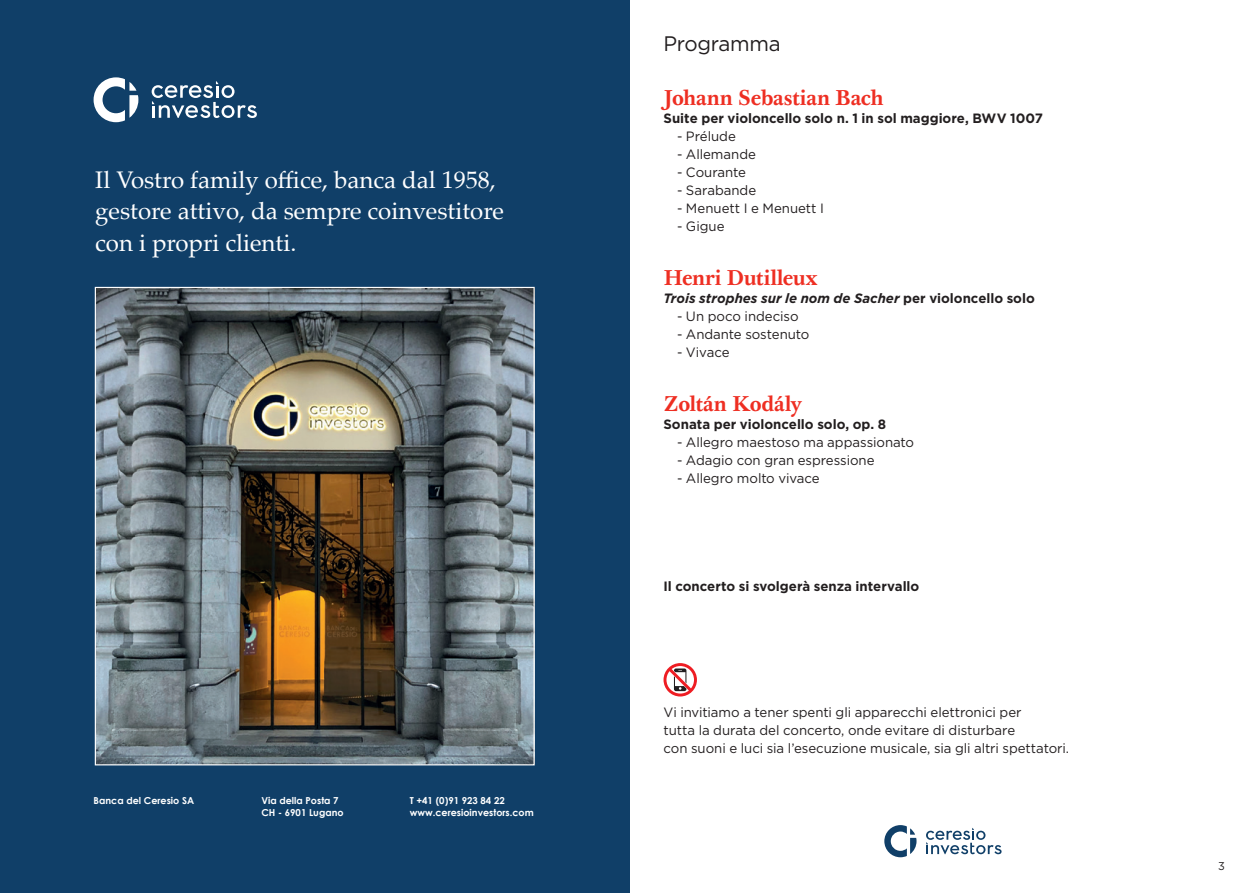
<style>
.page{position:relative;width:1259px;height:893px;background:#fff}
.page>*{position:absolute;margin:0;border:0;box-sizing:border-box;transform-origin:0 0}
.t1{font:24px/31.2px "Palatino";color:#fff}
.t2{font:700 21px "Baskerville 10 Pro";letter-spacing:-.015em;color:#ee2e22}
.t3{font:21px "Gotham";letter-spacing:-.015em;color:#231f20}
.t4{font:13.5px/18px "Gotham";letter-spacing:-.005em;color:#231f20}
.t5{font:700 13.5px "Gotham";color:#231f20}
.t6{font:italic 700 13.5px "Gotham";color:#231f20}
.t7{font:11.25px "Gotham";color:#231f20}
.t8{font:700 9.6px/11.6px "Century Gothic";color:#fff}
.s1{font-style:normal}
</style>
<div class="page">
<svg style="left:663px;top:663px;width:34px;height:33px"></svg>
<svg style="left:926px;top:828px;width:75px;height:26px"></svg>
<svg style="left:884px;top:825px;width:32px;height:32px"></svg>
<div style="left:0;top:0;width:629px;height:893px;background:#103f68"></div>
<img style="left:97px;top:289px;width:436px;height:474px">
<svg style="left:152px;top:81px;width:105px;height:37px"></svg>
<svg style="left:94px;top:77px;width:44px;height:45px"></svg>
<h1 class="t1" style="left:95px;top:164px;width:410px">Il Vostro family office, banca dal 1958, gestore attivo, da sempre coinvestitore con i propri clienti.</h1>
<p class="t8" style="left:94px;top:794px;width:102px">Banca del Ceresio SA</p>
<p class="t8" style="left:410px;top:794px;width:126px">T +41 (0)91 923 84 22 www.ceresioinvestors.com</p>
<p class="t8" style="left:261px;top:794px;width:84px">Via della Posta 7<br>CH - 6901 Lugano</p>
<h2 class="t3" style="left:663px;top:30px;width:119px">Programma</h2>
<h2 class="t2" style="left:663px;top:84px;width:221px">Johann Sebastian Bach</h2>
<p class="t5" style="left:663px;top:109px;width:381px">Suite per violoncello solo n. 1 in sol maggiore, BWV 1007</p>
<p class="t4" style="left:677px;top:127px;width:60px">- Prélude</p>
<p class="t4" style="left:677px;top:145px;width:80px">- Allemande</p>
<p class="t4" style="left:677px;top:163px;width:71px">- Courante</p>
<p class="t4" style="left:677px;top:181px;width:81px">- Sarabande</p>
<p class="t4" style="left:677px;top:199px;width:149px">- Menuett I e Menuett I</p>
<p class="t4" style="left:677px;top:217px;width:49px">- Gigue</p>
<h2 class="t2" style="left:663px;top:264px;width:155px">Henri Dutilleux</h2>
<p class="t6" style="left:663px;top:289px;width:373px">Trois strophes sur le nom de Sacher <span class="s1">per violoncello solo</span></p>
<p class="t4" style="left:677px;top:307px;width:123px">- Un poco indeciso</p>
<p class="t4" style="left:677px;top:325px;width:134px">- Andante sostenuto</p>
<p class="t4" style="left:677px;top:343px;width:54px">- Vivace</p>
<h2 class="t2" style="left:663px;top:390px;width:140px">Zoltán Kodály</h2>
<p class="t5" style="left:663px;top:415px;width:224px">Sonata per violoncello solo, op. 8</p>
<p class="t4" style="left:677px;top:433px;width:239px">- Allegro maestoso ma appassionato</p>
<p class="t4" style="left:677px;top:451px;width:199px">- Adagio con gran espressione</p>
<p class="t4" style="left:677px;top:469px;width:144px">- Allegro molto vivace</p>
<p class="t5" style="left:663px;top:577px;width:257px">Il concerto si svolgerà senza intervallo</p>
<p class="t4" style="left:663px;top:703px;width:407px">Vi invitiamo a tener spenti gli apparecchi elettronici per<br>tutta la durata del concerto, onde evitare di disturbare<br>con suoni e luci sia l’esecuzione musicale, sia gli altri spettatori.</p>
<p class="t7" style="left:1218px;top:859px;width:8px">3</p>
</div>
